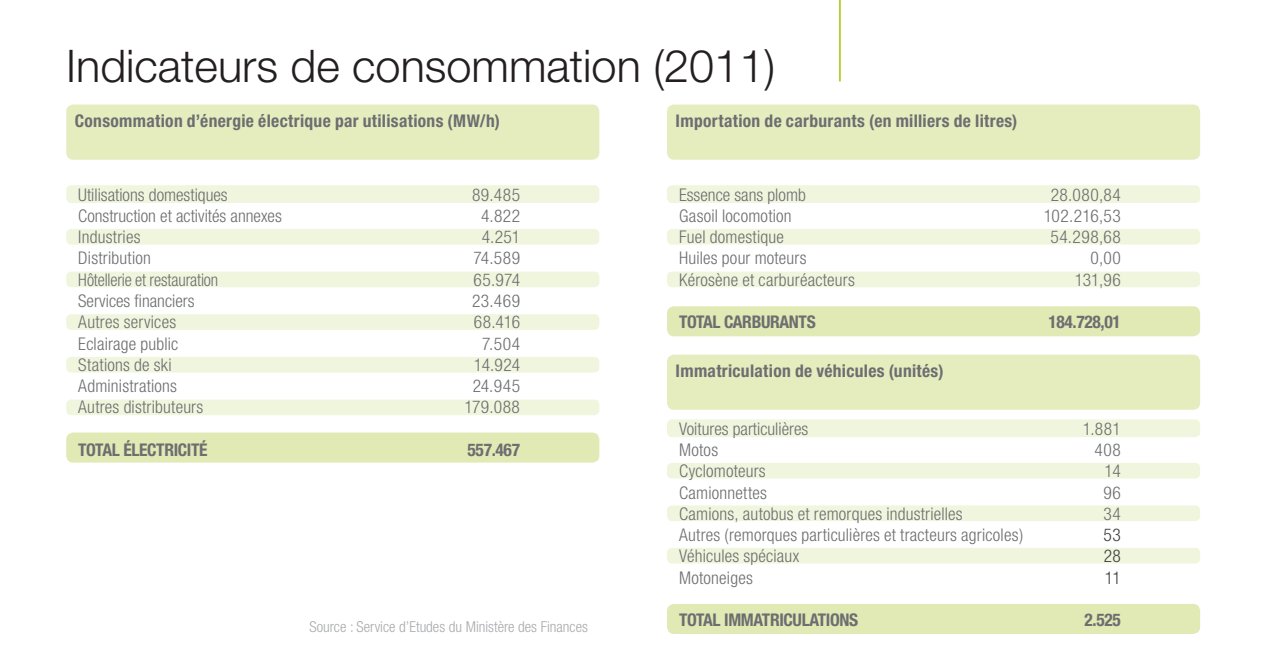
<style>
.page{position:relative;width:1271px;height:659px;background:#fff}
.page>*{position:absolute;margin:0;border:0;box-sizing:border-box;transform-origin:0 0}
.t1{font:300 45px "Helvetica Neue LT Std";color:#231f20}
.t2{font:300 condensed 17.5px "Helvetica Neue";letter-spacing:.01em;color:#6d6e70}
.t3{font:700 condensed 17.5px "Helvetica Neue LT Std";letter-spacing:.02em;color:#6d6e70}
.t4{font:700 condensed 17.5px "Helvetica Neue";letter-spacing:-.02em;color:#6d6e70}
.t5{font:300 condensed 17.5px "Helvetica Neue";letter-spacing:-.01em;color:#6d6e70;scale:.95 1}
.t6{font:300 condensed 17.5px "Helvetica Neue";color:#404041}
.t7{font:300 condensed 15px "Helvetica Neue";color:#a7a9ac}
</style>
<div class="page">
<div style="left:66px;top:432px;width:533px;height:30px;background:#e1eab5;border-radius:7px"></div>
<div style="left:66px;top:185px;width:533px;height:18px;background:#f0f5dd;border-radius:5px"></div>
<div style="left:66px;top:229px;width:533px;height:15px;background:#f0f5dd;border-radius:5px"></div>
<div style="left:66px;top:271px;width:533px;height:16px;background:#f0f5dd;border-radius:5px"></div>
<div style="left:66px;top:314px;width:533px;height:16px;background:#f0f5dd;border-radius:5px"></div>
<div style="left:66px;top:357px;width:533px;height:15px;background:#f0f5dd;border-radius:5px"></div>
<div style="left:66px;top:399px;width:533px;height:16px;background:#f0f5dd;border-radius:5px"></div>
<div style="left:66px;top:104px;width:533px;height:56px;background:#e5edbf;border-radius:7px"></div>
<div style="left:667px;top:306px;width:532px;height:30px;background:#e1eab5;border-radius:7px"></div>
<div style="left:667px;top:185px;width:532px;height:18px;background:#f0f5dd;border-radius:5px"></div>
<div style="left:667px;top:229px;width:532px;height:15px;background:#f0f5dd;border-radius:5px"></div>
<div style="left:667px;top:271px;width:532px;height:16px;background:#f0f5dd;border-radius:5px"></div>
<div style="left:667px;top:104px;width:532px;height:56px;background:#e5edbf;border-radius:7px"></div>
<div style="left:667px;top:603px;width:532px;height:30px;background:#e1eab5;border-radius:7px"></div>
<div style="left:667px;top:419px;width:532px;height:18px;background:#f0f5dd;border-radius:5px"></div>
<div style="left:667px;top:463px;width:532px;height:15px;background:#f0f5dd;border-radius:5px"></div>
<div style="left:667px;top:547px;width:532px;height:16px;background:#f0f5dd;border-radius:5px"></div>
<div style="left:667px;top:505px;width:532px;height:16px;background:#f0f5dd;border-radius:5px"></div>
<div style="left:667px;top:354px;width:532px;height:56px;background:#e5edbf;border-radius:7px"></div>
<hr style="left:838px;top:0;width:2px;height:81px;background:#b5ce2f">
<h1 class="t1" style="left:66px;top:49px;width:710px">Indicateurs de consommation (2011)</h1>
<p class="t3" style="left:75px;top:115px;width:426px">Consommation d’énergie électrique par utilisations (MW/h)</p>
<p class="t2" style="left:78px;top:188px;width:151px">Utilisations domestiques</p>
<p class="t2" style="left:472px;top:188px;width:49px">89.485</p>
<p class="t2" style="left:78px;top:209px;width:205px">Construction et activités annexes</p>
<p class="t2" style="left:481px;top:209px;width:40px">4.822</p>
<p class="t2" style="left:78px;top:231px;width:64px">Industries</p>
<p class="t2" style="left:481px;top:231px;width:40px">4.251</p>
<p class="t2" style="left:78px;top:252px;width:74px">Distribution</p>
<p class="t2" style="left:473px;top:252px;width:48px">74.589</p>
<p class="t5" style="left:78px;top:273px;width:149px">Hôtellerie et restauration</p>
<p class="t2" style="left:473px;top:273px;width:48px">65.974</p>
<p class="t2" style="left:78px;top:294px;width:118px">Services financiers</p>
<p class="t2" style="left:472px;top:294px;width:49px">23.469</p>
<p class="t2" style="left:78px;top:316px;width:99px">Autres services</p>
<p class="t2" style="left:473px;top:316px;width:48px">68.416</p>
<p class="t2" style="left:78px;top:337px;width:101px">Eclairage public</p>
<p class="t2" style="left:482px;top:337px;width:39px">7.504</p>
<p class="t2" style="left:78px;top:358px;width:95px">Stations de ski</p>
<p class="t2" style="left:474px;top:358px;width:48px">14.924</p>
<p class="t2" style="left:78px;top:379px;width:100px">Administrations</p>
<p class="t2" style="left:472px;top:379px;width:49px">24.945</p>
<p class="t2" style="left:78px;top:401px;width:126px">Autres distributeurs</p>
<p class="t2" style="left:464px;top:401px;width:57px">179.088</p>
<p class="t4" style="left:78px;top:443px;width:131px">TOTAL ÉLECTRICITÉ</p>
<p class="t4" style="left:467px;top:443px;width:54px">557.467</p>
<p class="t7" style="left:309px;top:621px;width:280px">Source : Service d’Etudes du Ministère des Finances</p>
<p class="t3" style="left:675px;top:115px;width:343px">Importation de carburants (en milliers de litres)</p>
<p class="t2" style="left:679px;top:188px;width:128px">Essence sans plomb</p>
<p class="t2" style="left:1050px;top:188px;width:71px">28.080,84</p>
<p class="t2" style="left:679px;top:209px;width:114px">Gasoil locomotion</p>
<p class="t2" style="left:1043px;top:209px;width:79px">102.216,53</p>
<p class="t2" style="left:679px;top:231px;width:106px">Fuel domestique</p>
<p class="t2" style="left:1050px;top:231px;width:72px">54.298,68</p>
<p class="t2" style="left:679px;top:252px;width:129px">Huiles pour moteurs</p>
<p class="t2" style="left:1090px;top:252px;width:32px">0,00</p>
<p class="t2" style="left:679px;top:273px;width:177px">Kérosène et carburéacteurs</p>
<p class="t2" style="left:1074px;top:273px;width:47px">131,96</p>
<p class="t4" style="left:679px;top:316px;width:138px">TOTAL CARBURANTS</p>
<p class="t4" style="left:1048px;top:316px;width:74px">184.728,01</p>
<p class="t3" style="left:675px;top:364px;width:269px">Immatriculation de véhicules (unités)</p>
<p class="t2" style="left:679px;top:422px;width:131px">Voitures particulières</p>
<p class="t2" style="left:1082px;top:422px;width:40px">1.881</p>
<p class="t2" style="left:679px;top:443px;width:41px">Motos</p>
<p class="t2" style="left:1094px;top:443px;width:28px">408</p>
<p class="t2" style="left:679px;top:464px;width:88px">Cyclomoteurs</p>
<p class="t2" style="left:1104px;top:464px;width:18px">14</p>
<p class="t2" style="left:679px;top:486px;width:89px">Camionnettes</p>
<p class="t2" style="left:1103px;top:486px;width:19px">96</p>
<p class="t2" style="left:679px;top:507px;width:285px">Camions, autobus et remorques industrielles</p>
<p class="t2" style="left:1103px;top:507px;width:19px">34</p>
<p class="t2" style="left:679px;top:528px;width:345px">Autres (remorques particulières et tracteurs agricoles)</p>
<p class="t6" style="left:1103px;top:528px;width:19px">53</p>
<p class="t2" style="left:679px;top:550px;width:122px">Véhicules spéciaux</p>
<p class="t6" style="left:1103px;top:550px;width:19px">28</p>
<p class="t2" style="left:679px;top:571px;width:75px">Motoneiges</p>
<p class="t6" style="left:1104px;top:571px;width:17px">11</p>
<p class="t4" style="left:679px;top:613px;width:181px">TOTAL IMMATRICULATIONS</p>
<p class="t4" style="left:1084px;top:613px;width:38px">2.525</p>
</div>
